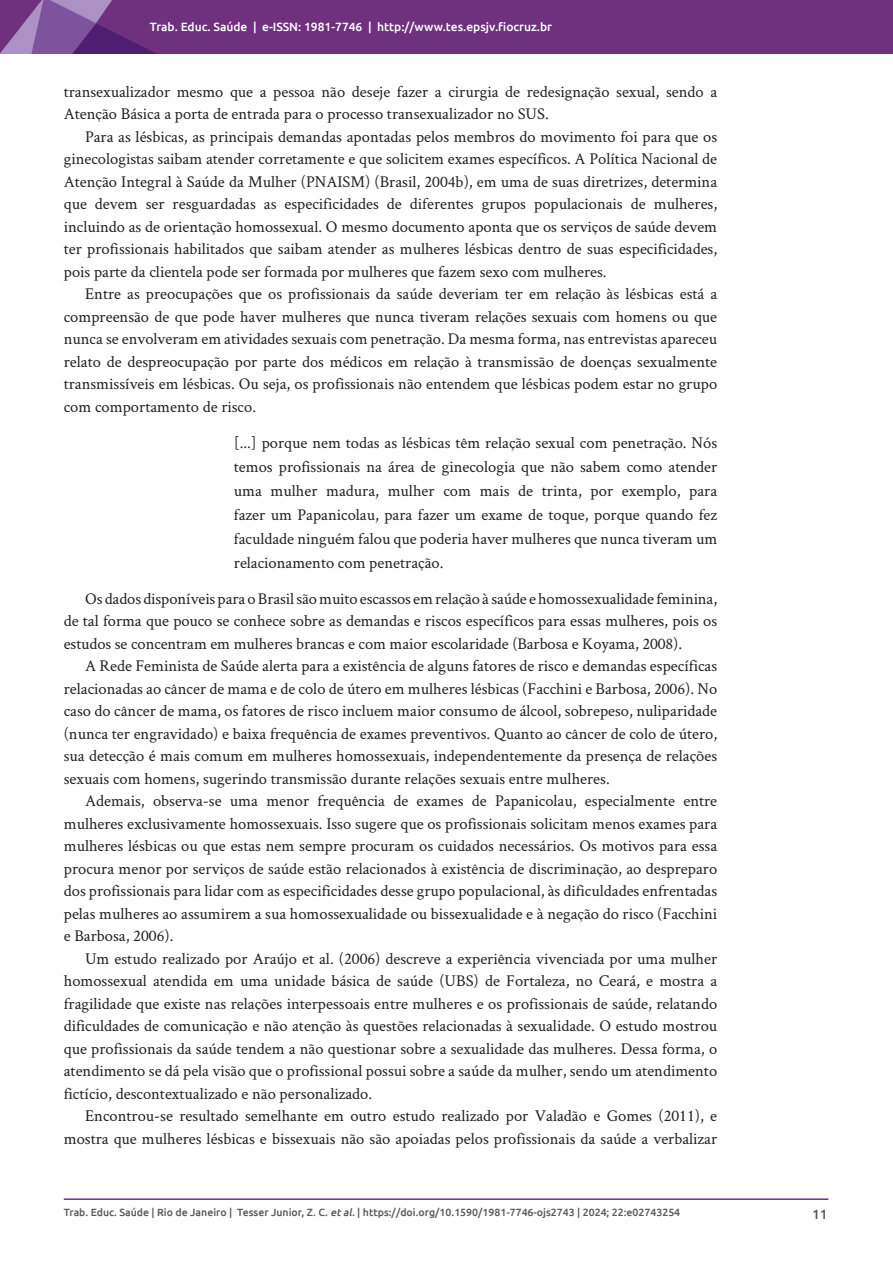
<style>
.page{position:relative;width:893px;height:1263px;background:#fff}
.page>*{position:absolute;margin:0;border:0;box-sizing:border-box;transform-origin:0 0}
.texto-comum{font:16.5px/22.5px "Crimson Text";color:#231f20;text-align:justify}
.citacao{font:16.5px/24px "Crimson Text";color:#231f20;text-align:justify}
.t1{font:500 13.5px "Ubuntu";color:#57585a}
.t2{font:500 12px "Ubuntu";color:#fff}
.t3{font:500 10.5px "Ubuntu";color:#57585a}
.s1{font-style:italic}
</style>
<div class="page">
<hr style="left:64px;top:1198px;width:764px;height:2px;background:#693486">
<img style="left:0;top:0;width:893px;height:53px">
<p class="t2" style="left:150px;top:19px;width:404px">Trab. Educ. Saúde | e-ISSN: 1981-7746 | http://www.tes.epsjv.fiocruz.br</p>
<p class="texto-comum" style="left:64px;top:79px;width:655px">transexualizador mesmo que a pessoa não deseje fazer a cirurgia de redesignação sexual, sendo a<br>Atenção Básica a porta de entrada para o processo transexualizador no SUS.</p>
<p class="texto-comum" style="left:64px;top:124px;width:655px;text-indent:21px">Para as lésbicas, as principais demandas apontadas pelos membros do movimento foi para que os ginecologistas saibam atender corretamente e que solicitem exames específicos. A Política Nacional de Atenção Integral à Saúde da Mulher (PNAISM) (Brasil, 2004b), em uma de suas diretrizes, determina que devem ser resguardadas as especificidades de diferentes grupos populacionais de mulheres, incluindo as de orientação homossexual. O mesmo documento aponta que os serviços de saúde devem ter profissionais habilitados que saibam atender as mulheres lésbicas dentro de suas especificidades, pois parte da clientela pode ser formada por mulheres que fazem sexo com mulheres.</p>
<p class="texto-comum" style="left:64px;top:282px;width:655px;text-indent:21px">Entre as preocupações que os profissionais da saúde deveriam ter em relação às lésbicas está a compreensão de que pode haver mulheres que nunca tiveram relações sexuais com homens ou que nunca se envolveram em atividades sexuais com penetração. Da mesma forma, nas entrevistas apareceu relato de despreocupação por parte dos médicos em relação à transmissão de doenças sexualmente transmissíveis em lésbicas. Ou seja, os profissionais não entendem que lésbicas podem estar no grupo com comportamento de risco.</p>
<p class="citacao" style="left:234px;top:430px;width:485px">[...] porque nem todas as lésbicas têm relação sexual com penetração. Nós temos profissionais na área de ginecologia que não sabem como atender uma mulher madura, mulher com mais de trinta, por exemplo, para fazer um Papanicolau, para fazer um exame de toque, porque quando fez faculdade ninguém falou que poderia haver mulheres que nunca tiveram um relacionamento com penetração.</p>
<p class="texto-comum" style="left:64px;top:586px;width:655px;text-indent:21px">Os dados disponíveis para o Brasil são muito escassos em relação à saúde e homossexualidade feminina, de tal forma que pouco se conhece sobre as demandas e riscos específicos para essas mulheres, pois os estudos se concentram em mulheres brancas e com maior escolaridade (Barbosa e Koyama, 2008).</p>
<p class="texto-comum" style="left:64px;top:654px;width:655px;text-indent:21px">A Rede Feminista de Saúde alerta para a existência de alguns fatores de risco e demandas específicas relacionadas ao câncer de mama e de colo de útero em mulheres lésbicas (Facchini e Barbosa, 2006). No caso do câncer de mama, os fatores de risco incluem maior consumo de álcool, sobrepeso, nuliparidade (nunca ter engravidado) e baixa frequência de exames preventivos. Quanto ao câncer de colo de útero, sua detecção é mais comum em mulheres homossexuais, independentemente da presença de relações sexuais com homens, sugerindo transmissão durante relações sexuais entre mulheres.</p>
<p class="texto-comum" style="left:64px;top:789px;width:655px;text-indent:21px">Ademais, observa-se uma menor frequência de exames de Papanicolau, especialmente entre mulheres exclusivamente homossexuais. Isso sugere que os profissionais solicitam menos exames para mulheres lésbicas ou que estas nem sempre procuram os cuidados necessários. Os motivos para essa procura menor por serviços de saúde estão relacionados à existência de discriminação, ao despreparo dos profissionais para lidar com as especificidades desse grupo populacional, às dificuldades enfrentadas pelas mulheres ao assumirem a sua homossexualidade ou bissexualidade e à negação do risco (Facchini e Barbosa, 2006).</p>
<p class="texto-comum" style="left:64px;top:946px;width:655px;text-indent:21px">Um estudo realizado por Araújo et al. (2006) descreve a experiência vivenciada por uma mulher homossexual atendida em uma unidade básica de saúde (UBS) de Fortaleza, no Ceará, e mostra a fragilidade que existe nas relações interpessoais entre mulheres e os profissionais de saúde, relatando dificuldades de comunicação e não atenção às questões relacionadas à sexualidade. O estudo mostrou que profissionais da saúde tendem a não questionar sobre a sexualidade das mulheres. Dessa forma, o atendimento se dá pela visão que o profissional possui sobre a saúde da mulher, sendo um atendimento fictício, descontextualizado e não personalizado.</p>
<p class="texto-comum" style="left:64px;top:1104px;width:655px;text-align:right">Encontrou-se resultado semelhante em outro estudo realizado por Valadão e Gomes (2011), e mostra que mulheres lésbicas e bissexuais não são apoiadas pelos profissionais da saúde a verbalizar</p>
<p class="t3" style="left:64px;top:1206px;width:618px">Trab. Educ. Saúde | Rio de Janeiro | Tesser Junior, Z. C. <span class="s1">etal.</span>| https://doi.org/10.1590/1981-7746-ojs2743 | 2024; 22:e02743254</p>
<p class="t1" style="left:812px;top:1205px;width:17px">11</p>
</div>
